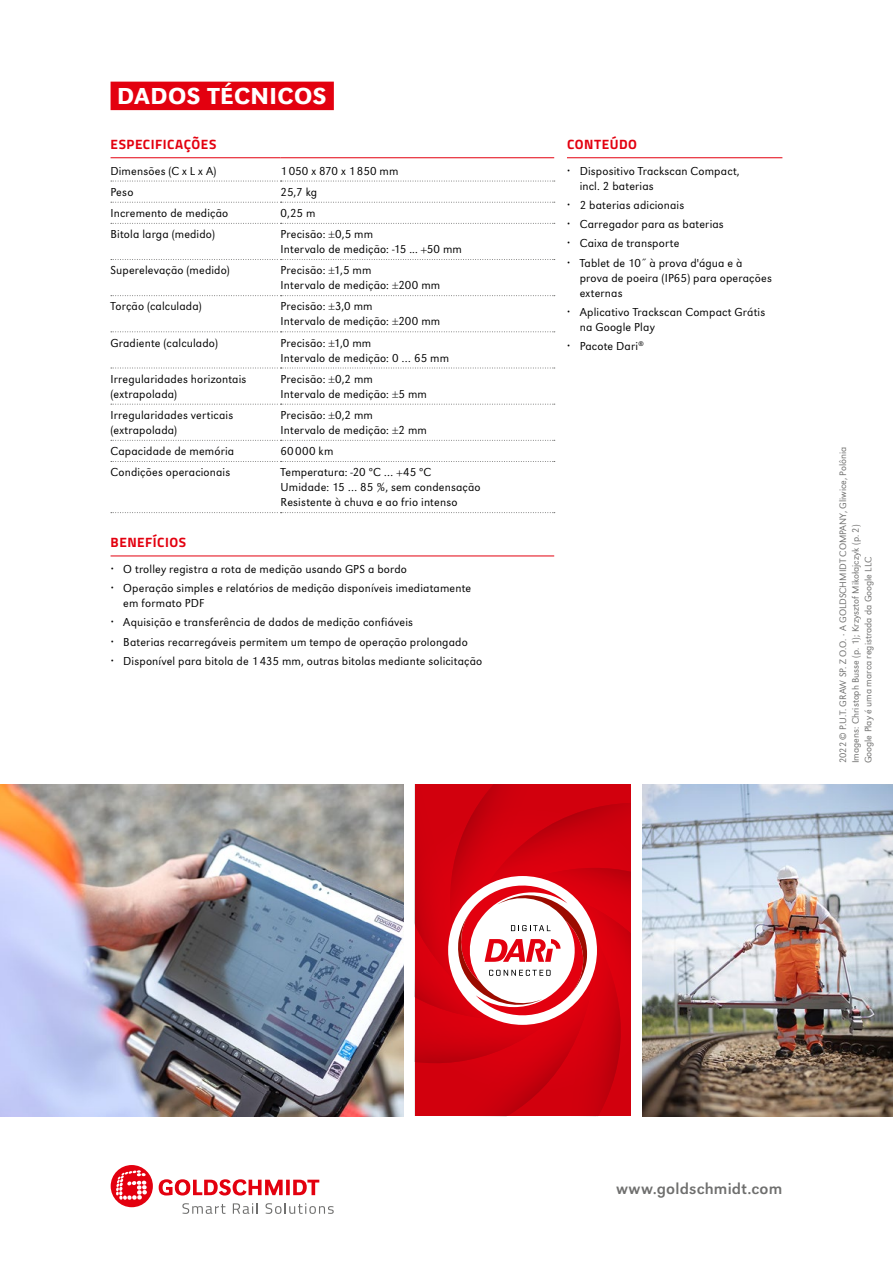
<style>
.page{position:relative;width:893px;height:1263px;background:#fff}
.page>*{position:absolute;margin:0;border:0;box-sizing:border-box;transform-origin:0 0}
.t1{font:500 24px "URW Grotesk";letter-spacing:.02em;color:#fff}
.t2{font:16.5px "URW Grotesk";letter-spacing:.01em;color:#6f6f6e}
.t3{font:700 13.5px "Titillium Web";letter-spacing:.04em;color:#e3000f}
.t4{font:300 12px/15px "URW Grotesk";letter-spacing:.01em;color:#000}
.t5{font:300 9.75px/12.6px "URW Grotesk";color:#6f6f6e}
</style>
<div class="page">
<svg style="left:415px;top:784px;width:215px;height:332px"></svg>
<img style="left:642px;top:784px;width:251px;height:332px">
<img style="left:0;top:784px;width:404px;height:332px">
<div style="left:111px;top:82px;width:223px;height:28px;background:#e3000f"></div>
<svg style="left:111px;top:181px;width:444px;height:1px"></svg>
<svg style="left:111px;top:202px;width:444px;height:1px"></svg>
<svg style="left:111px;top:295px;width:444px;height:1px"></svg>
<svg style="left:111px;top:331px;width:444px;height:1px"></svg>
<svg style="left:111px;top:368px;width:444px;height:1px"></svg>
<svg style="left:111px;top:404px;width:444px;height:1px"></svg>
<svg style="left:111px;top:440px;width:444px;height:1px"></svg>
<svg style="left:111px;top:223px;width:444px;height:1px"></svg>
<svg style="left:111px;top:259px;width:444px;height:1px"></svg>
<svg style="left:111px;top:461px;width:444px;height:1px"></svg>
<svg style="left:111px;top:512px;width:444px;height:1px"></svg>
<hr style="left:111px;top:157px;width:170px;height:1px;background:#e3000f">
<hr style="left:281px;top:157px;width:273px;height:1px;background:#e3000f">
<hr style="left:567px;top:157px;width:215px;height:1px;background:#e3000f">
<hr style="left:111px;top:556px;width:443px;height:1px;background:#e3000f">
<svg style="left:159px;top:1179px;width:160px;height:16px"></svg>
<svg style="left:111px;top:1165px;width:42px;height:42px"></svg>
<svg style="left:182px;top:1203px;width:44px;height:11px"></svg>
<svg style="left:233px;top:1203px;width:25px;height:11px"></svg>
<svg style="left:266px;top:1203px;width:68px;height:11px"></svg>
<h1 class="t1" style="left:117px;top:82px;width:211px">DADOS TÉCNICOS</h1>
<p class="t3" style="left:111px;top:134px;width:107px">ESPECIFICAÇÕES</p>
<p class="t4" style="left:111px;top:163px;width:107px">Dimensões (C x L x A)</p>
<p class="t4" style="left:281px;top:163px;width:119px">1 050 x 870 x 1 850 mm</p>
<p class="t4" style="left:111px;top:184px;width:24px">Peso</p>
<p class="t4" style="left:281px;top:184px;width:38px">25,7 kg</p>
<p class="t4" style="left:111px;top:206px;width:119px">Incremento de medição</p>
<p class="t4" style="left:281px;top:206px;width:36px">0,25 m</p>
<p class="t4" style="left:111px;top:227px;width:106px">Bitola larga (medido)</p>
<p class="t4" style="left:281px;top:227px;width:183px">Precisão: ±0,5 mm<br>Intervalo de medição: -15 ... +50 mm</p>
<p class="t4" style="left:111px;top:263px;width:121px">Superelevação (medido)</p>
<p class="t4" style="left:281px;top:263px;width:161px">Precisão: ±1,5 mm<br>Intervalo de medição: ±200 mm</p>
<p class="t4" style="left:111px;top:299px;width:93px">Torção (calculada)</p>
<p class="t4" style="left:281px;top:299px;width:161px">Precisão: ±3,0 mm<br>Intervalo de medição: ±200 mm</p>
<p class="t4" style="left:111px;top:335px;width:109px">Gradiente (calculado)</p>
<p class="t4" style="left:281px;top:335px;width:170px">Precisão: ±1,0 mm<br>Intervalo de medição: 0 … 65 mm</p>
<p class="t4" style="left:111px;top:371px;width:137px">Irregularidades horizontais (extrapolada)</p>
<p class="t4" style="left:281px;top:371px;width:148px">Precisão: ±0,2 mm<br>Intervalo de medição: ±5 mm</p>
<p class="t4" style="left:111px;top:407px;width:124px">Irregularidades verticais (extrapolada)</p>
<p class="t4" style="left:281px;top:407px;width:148px">Precisão: ±0,2 mm<br>Intervalo de medição: ±2 mm</p>
<p class="t4" style="left:111px;top:444px;width:125px">Capacidade de memória</p>
<p class="t4" style="left:281px;top:444px;width:54px">60 000 km</p>
<p class="t4" style="left:111px;top:465px;width:121px">Condições operacionais</p>
<p class="t4" style="left:281px;top:465px;width:202px">Temperatura: -20 ºC … +45 ºC<br>Umidade: 15 … 85 %, sem condensação<br>Resistente à chuva e ao frio intenso</p>
<p class="t3" style="left:111px;top:532px;width:77px">BENEFÍCIOS</p>
<p class="t4" style="left:123px;top:559px;width:349px;line-height:19.2px">O trolley registra a rota de medição usando GPS a bordo<br>Operação simples e relatórios de medição disponíveis imediatamente</p>
<p class="t4" style="left:123px;top:594px;width:360px;line-height:19.2px">em formato PDF<br>Aquisição e transferência de dados de medição confiáveis<br>Baterias recarregáveis permitem um tempo de operação prolongado Disponível para bitola de 1 435 mm, outras bitolas mediante solicitação</p>
<p class="t3" style="left:567px;top:134px;width:71px">CONTEÚDO</p>
<p class="t4" style="left:580px;top:163px;width:161px">Dispositivo Trackscan Compact, incl. 2 baterias</p>
<p class="t4" style="left:580px;top:195px;width:164px;line-height:19.2px">2 baterias adicionais<br>Carregador para as baterias<br>Caixa de transporte<br>Tablet de 10˝ à prova d'água e à</p>
<p class="t4" style="left:580px;top:270px;width:194px">prova de poeira (IP65) para operações externas</p>
<p class="t4" style="left:580px;top:304px;width:187px">Aplicativo Trackscan Compact Grátis na Google Play</p>
<p class="t4" style="left:580px;top:339px;width:65px">Pacote Dari<sup>®</sup></p>
<p class="t5" style="left:837px;top:763px;width:318px;rotate:-90deg">2022 © P.U.T. GRAW SP. Z O.O. · A GOLDSCHMIDT COMPANY, Gliwice, Polônia<br>Imagens: Christoph Busse (p. 1); Krzysztof Mikołajczyk (p. 2)<br>Google Play é uma marca registrada da Google LLC</p>
<h2 class="t2" style="left:616px;top:1179px;width:168px">www.goldschmidt.com</h2>
</div>
